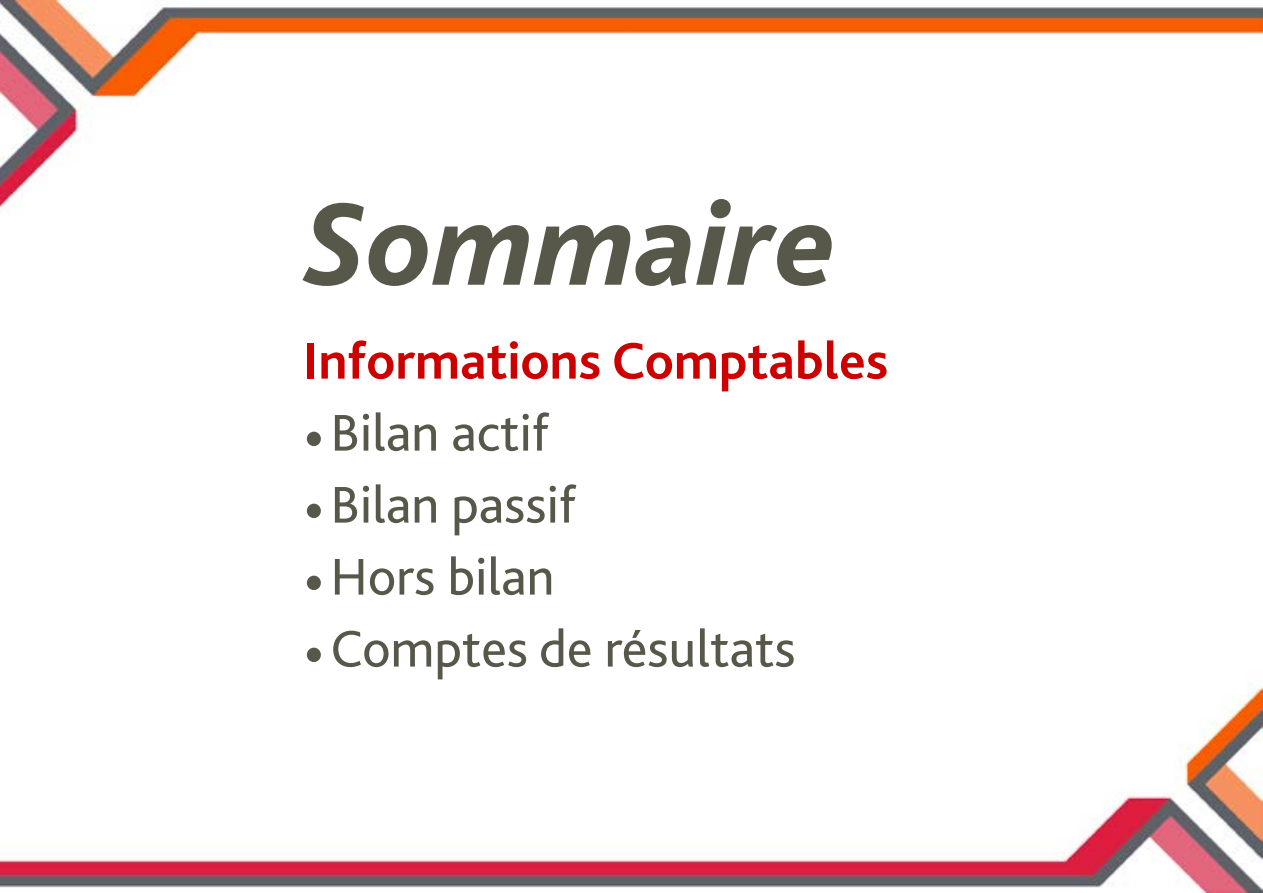
<style>
.page{position:relative;width:1263px;height:893px;background:#fff}
.page>*{position:absolute;margin:0;border:0;box-sizing:border-box;transform-origin:0 0}
.t1{font:italic 800 123px "Bliss 2";color:#57574a}
.t2{font:54px "Bliss 2";color:#57574a}
.t3{font:700 54px "Bliss 2";color:#cd0000}
.s1{font-family:"Minion Pro"}
</style>
<div class="page">
<img style="left:0;top:0;width:1263px;height:893px">
<h1 class="t1" style="left:303px;top:167px;width:535px">Sommaire</h1>
<p class="t3" style="left:303px;top:327px;width:586px">Informations Comptables</p>
<p class="t2" style="left:303px;top:399px;width:247px"><span class="s1">•</span>Bilan actif</p>
<p class="t2" style="left:303px;top:471px;width:274px"><span class="s1">•</span>Bilan passif</p>
<p class="t2" style="left:303px;top:543px;width:253px"><span class="s1">•</span>Hors bilan</p>
<p class="t2" style="left:303px;top:615px;width:494px"><span class="s1">•</span>Comptes de résultats</p>
</div>
